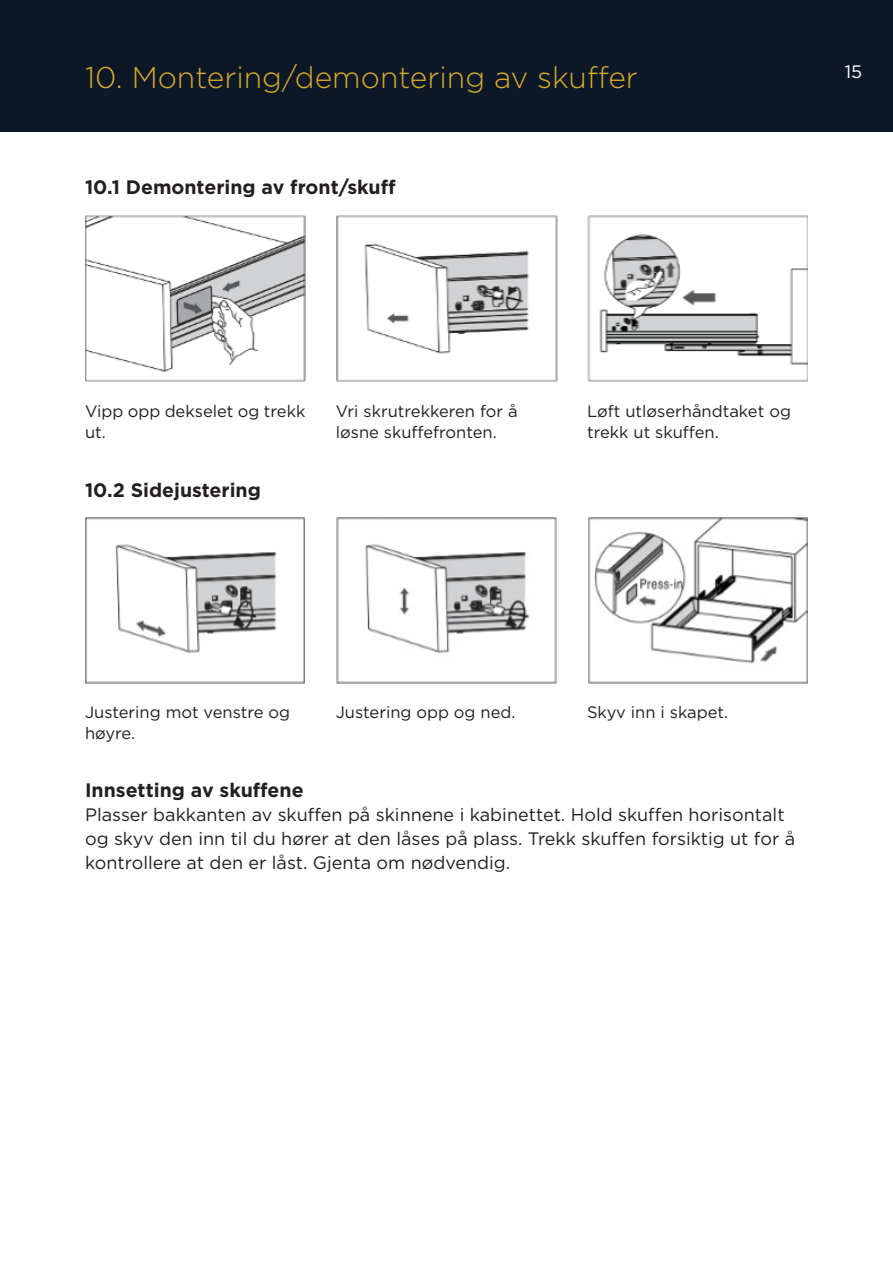
<style>
.page{position:relative;width:893px;height:1263px;background:#fff}
.page>*{position:absolute;margin:0;border:0;box-sizing:border-box;transform-origin:0 0}
.Sidetittel{font:300 30px "Gotham";color:#d9ac27}
.Mellomtittel{font:700 19.5px "Gotham";color:#231f20}
.Punktliste{font:18px/24px "Gotham";color:#231f20}
.t1{font:18px "Gotham";color:#fff}
.Brødtekst{font:16.5px/21px "Gotham";color:#231f20}
</style>
<div class="page">
<div style="left:0;top:0;width:893px;height:132px;background:#0c1828"></div>
<img style="left:85px;top:215px;width:221px;height:167px">
<img style="left:336px;top:215px;width:221px;height:167px">
<img style="left:587px;top:215px;width:221px;height:167px">
<img style="left:85px;top:518px;width:219px;height:165px">
<img style="left:337px;top:518px;width:219px;height:165px">
<img style="left:589px;top:518px;width:219px;height:165px">
<p class="Sidetittel" style="left:85px;top:58px;width:554px">10. Montering/demontering av skuffer</p>
<p class="Mellomtittel" style="left:85px;top:174px;width:312px">10.1 Demontering av front/skuff</p>
<p class="t1" style="left:845px;top:60px;width:19px">15</p>
<p class="Brødtekst" style="left:85px;top:401px;width:222px">Vipp opp dekselet og trekk ut.</p>
<p class="Mellomtittel" style="left:85px;top:477px;width:177px">10.2 Sidejustering</p>
<p class="Brødtekst" style="left:336px;top:401px;width:183px">Vri skrutrekkeren for å løsne skuffefronten.</p>
<p class="Brødtekst" style="left:587px;top:401px;width:205px">Løft utløserhåndtaket og trekk ut skuffen.</p>
<p class="Brødtekst" style="left:85px;top:701px;width:207px">Justering mot venstre og høyre.</p>
<p class="Brødtekst" style="left:336px;top:701px;width:181px">Justering opp og ned.</p>
<p class="Brødtekst" style="left:587px;top:701px;width:143px">Skyv inn i skapet.</p>
<p class="Mellomtittel" style="left:85px;top:777px;width:220px">Innsetting av skuffene</p>
<p class="Punktliste" style="left:85px;top:802px;width:712px">Plasser bakkanten av skuffen på skinnene i kabinettet. Hold skuffen horisontalt og skyv den inn til du hører at den låses på plass. Trekk skuffen forsiktig ut for å kontrollere at den er låst. Gjenta om nødvendig.</p>
</div>
